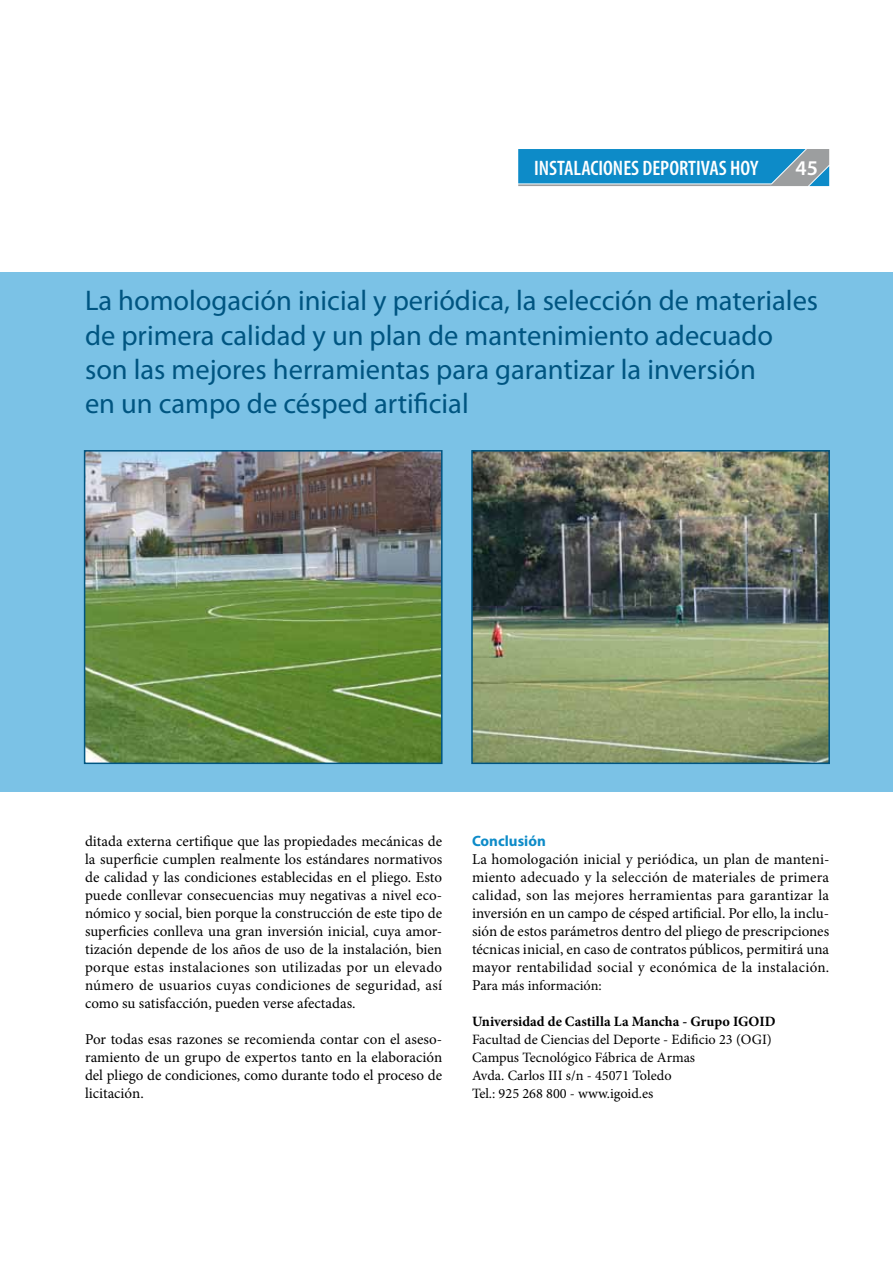
<style>
.page{position:relative;width:893px;height:1263px;background:#fff}
.page>*{position:absolute;margin:0;border:0;box-sizing:border-box;transform-origin:0 0}
.t1{font:28.5px/34.2px "Myriad Pro";color:#005581}
.t2{font:600 condensed 21px "Myriad Pro";color:#fff}
.t3{font:600 21px "Myriad Pro";color:#fff}
.t4{font:15px/18px "Minion Pro";color:#000;text-align:justify}
.t5{font:700 15px "Myriad Pro";color:#0d8bc8}
.t6{font:14.25px/18px "Minion Pro";color:#000}
.t7{font:700 14.25px "Minion Pro";color:#000}
.s1{font-size:15px}
</style>
<div class="page">
<div style="left:0;top:272px;width:893px;height:520px;background:#7bc2e6"></div>
<img style="left:87px;top:453px;width:353px;height:308px">
<div style="left:84px;top:450px;width:359px;height:314px;border:2px solid #005581"></div>
<img style="left:474px;top:453px;width:353px;height:308px">
<div style="left:471px;top:450px;width:359px;height:314px;border:2px solid #005581"></div>
<svg style="left:518px;top:149px;width:311px;height:37px;background:#2891c3"></svg>
<h2 class="t2" style="left:534px;top:156px;width:226px">INSTALACIONES DEPORTIVAS HOY</h2>
<h2 class="t3" style="left:796px;top:155px;width:24px">45</h2>
<h1 class="t1" style="left:85px;top:283px;width:735px">La homologación inicial y periódica, la selección de materiales de primera calidad y un plan de mantenimiento adecuado son las mejores herramientas para garantizar la inversión<br>en un campo de césped artificial</h1>
<p class="t4" style="left:85px;top:832px;width:359px">ditada externa certifique que las propiedades mecánicas de la superficie cumplen realmente los estándares normativos de calidad y las condiciones establecidas en el pliego. Esto puede conllevar consecuencias muy negativas a nivel eco&shy;nómico y social, bien porque la construcción de este tipo de superficies conlleva una gran inversión inicial, cuya amor&shy;tización depende de los años de uso de la instalación, bien porque estas instalaciones son utilizadas por un elevado número de usuarios cuyas condiciones de seguridad, así como su satisfacción, pueden verse afectadas.</p>
<p class="t4" style="left:85px;top:1030px;width:359px">Por todas esas razones se recomienda contar con el aseso&shy;ramiento de un grupo de expertos tanto en la elaboración del pliego de condiciones, como durante todo el proceso de licitación.</p>
<p class="t5" style="left:472px;top:831px;width:75px">Conclusión</p>
<p class="t4" style="left:472px;top:850px;width:359px">La homologación inicial y periódica, un plan de manteni&shy;miento adecuado y la selección de materiales de primera calidad, son las mejores herramientas para garantizar la inversión en un campo de césped artificial. Por ello, la inclu&shy;sión de estos parámetros dentro del pliego de prescripciones técnicas inicial, en caso de contratos públicos, permitirá una mayor rentabilidad social y económica de la instalación.</p>
<p class="t6" style="left:472px;top:977px;width:131px"><span class="s1">P</span>ara más información:</p>
<p class="t7" style="left:472px;top:1011px;width:305px">Universidad de Castilla La Mancha - Grupo IGOID</p>
<p class="t6" style="left:472px;top:1031px;width:301px">Facultad de Ciencias del Deporte - Edificio 23 (OGI)<br>Campus Tecnológico Fábrica de Armas<br>Avda. Carlos III s/n - 45071 Toledo<br>Tel.: 925 268 800 - www.igoid.es</p>
</div>
